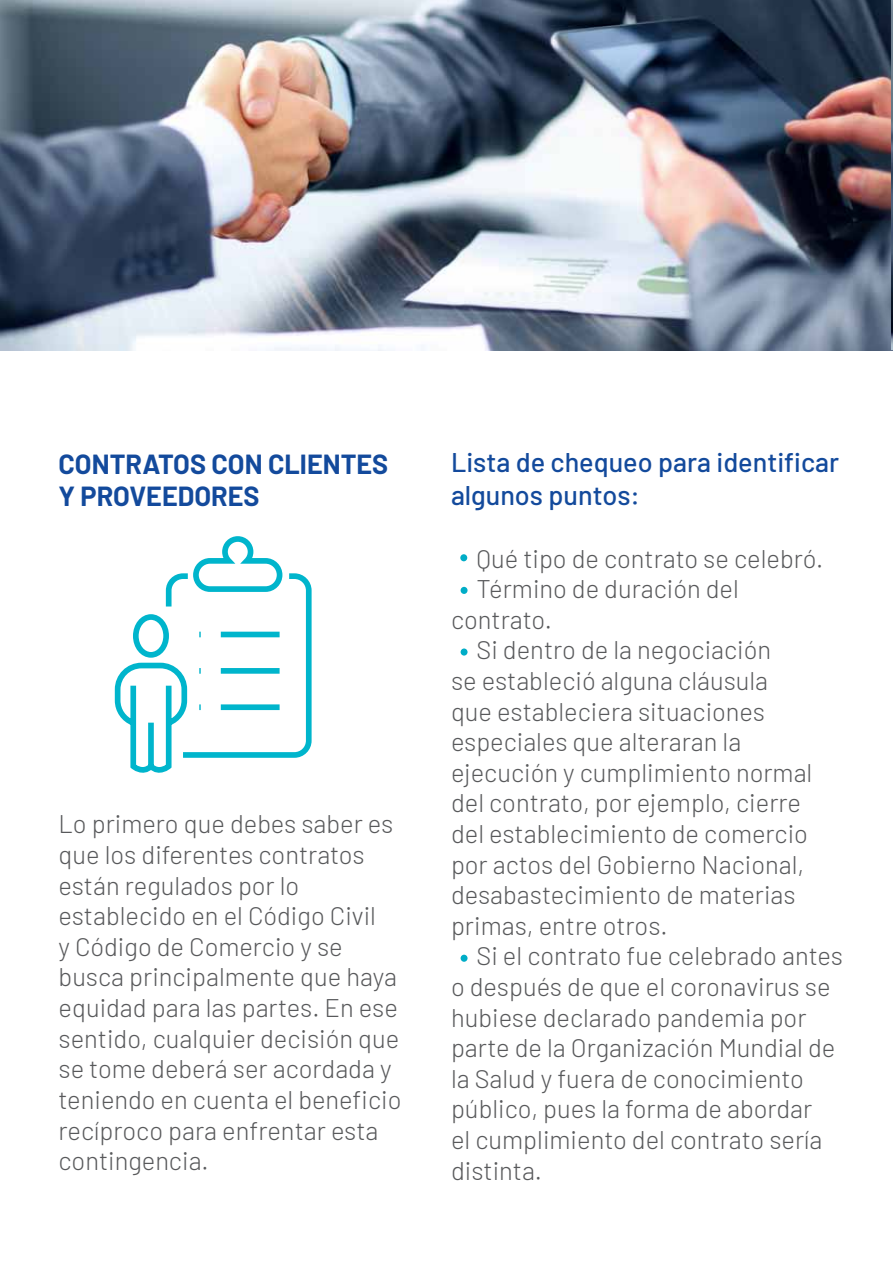
<style>
.page{position:relative;width:893px;height:1263px;background:#fff}
.page>*{position:absolute;margin:0;border:0;box-sizing:border-box;transform-origin:0 0}
.t1{font:500 27px/32.4px "Barlow";color:#134a9c}
.t2{font:700 27px/32.4px "Barlow";color:#134a9c}
.t3{font:300 25.5px/30.6px "Barlow";color:#58595b}
</style>
<div class="page">
<div style="left:460px;top:554px;width:7px;height:7px;background:#00adc7;border-radius:50%"></div>
<div style="left:461px;top:587px;width:7px;height:7px;background:#00adc7;border-radius:50%"></div>
<div style="left:461px;top:648px;width:7px;height:8px;background:#00adc7;border-radius:50%"></div>
<div style="left:461px;top:955px;width:7px;height:7px;background:#00adc7;border-radius:50%"></div>
<img style="left:0;top:0;width:893px;height:351px">
<svg style="left:114px;top:536px;width:198px;height:237px"></svg>
<p class="t2" style="left:59px;top:445px;width:331px">CONTRATOS CON CLIENTES<br>Y PROVEEDORES</p>
<p class="t3" style="left:59px;top:807px;width:344px">Lo primero que debes saber es que los diferentes contratos están regulados por lo establecido en el Código Civil<br>y Código de Comercio y se busca principalmente que haya equidad para las partes. En ese sentido, cualquier decisión que se tome deberá ser acordada y teniendo en cuenta el beneficio recíproco para enfrentar esta contingencia.</p>
<p class="t1" style="left:451px;top:444px;width:390px">Lista de chequeo para identificar algunos puntos:</p>
<p class="t3" style="left:476px;top:541px;width:348px">Qué tipo de contrato se celebró.</p>
<p class="t3" style="left:476px;top:572px;width:264px">Término de duración del</p>
<p class="t3" style="left:451px;top:602px;width:103px">contrato.</p>
<p class="t3" style="left:476px;top:633px;width:296px">Si dentro de la negociación</p>
<p class="t3" style="left:451px;top:664px;width:319px">se estableció alguna cláusula</p>
<p class="t3" style="left:451px;top:694px;width:315px">que estableciera situaciones</p>
<p class="t3" style="left:451px;top:725px;width:292px">especiales que alteraran la</p>
<p class="t3" style="left:451px;top:755px;width:363px">ejecución y cumplimiento normal</p>
<p class="t3" style="left:451px;top:786px;width:352px">del contrato, por ejemplo, cierre</p>
<p class="t3" style="left:451px;top:817px;width:358px">del establecimiento de comercio</p>
<p class="t3" style="left:451px;top:847px;width:355px">por actos del Gobierno Nacional,</p>
<p class="t3" style="left:451px;top:878px;width:346px">desabastecimiento de materias</p>
<p class="t3" style="left:451px;top:908px;width:218px">primas, entre otros.</p>
<p class="t3" style="left:476px;top:939px;width:368px">Si el contrato fue celebrado antes</p>
<p class="t3" style="left:451px;top:970px;width:381px">o después de que el coronavirus se</p>
<p class="t3" style="left:451px;top:1000px;width:357px">hubiese declarado pandemia por</p>
<p class="t3" style="left:451px;top:1031px;width:386px">parte de la Organización Mundial de</p>
<p class="t3" style="left:451px;top:1061px;width:354px">la Salud y fuera de conocimiento</p>
<p class="t3" style="left:451px;top:1092px;width:363px">público, pues la forma de abordar</p>
<p class="t3" style="left:451px;top:1123px;width:373px">el cumplimiento del contrato sería</p>
<p class="t3" style="left:451px;top:1153px;width:93px">distinta.</p>
</div>
